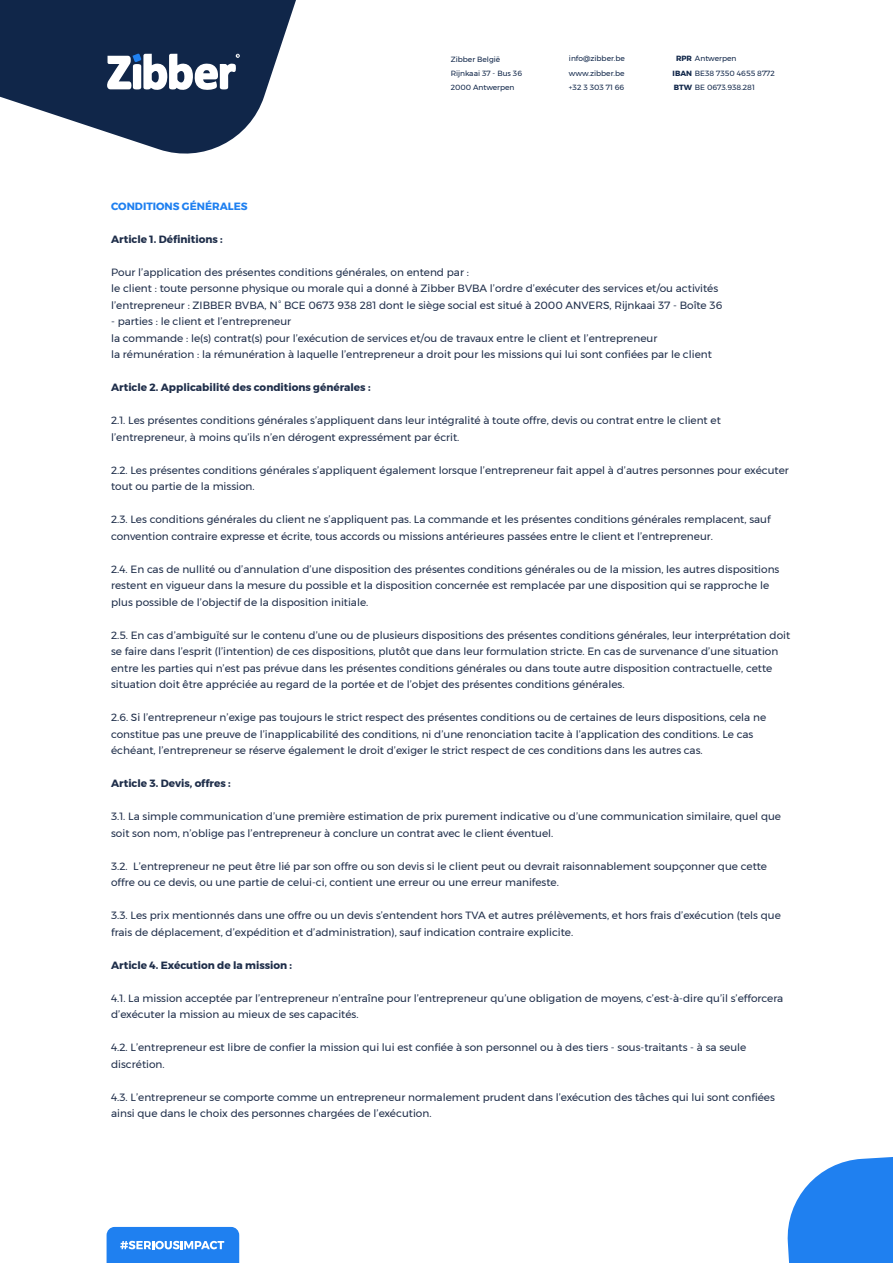
<style>
.page{position:relative;width:893px;height:1263px;background:#fff}
.page>*{position:absolute;margin:0;border:0;box-sizing:border-box;transform-origin:0 0}
.t1{font:10.5px/16.5px "Montserrat";color:#1f2e4a}
.t2{font:700 10.5px "Montserrat";color:#1f2e4a}
.t3{font:700 10.5px "Montserrat";color:#1f80f0}
.t4{font:7.5px "Montserrat";color:#102649}
.s1{font-weight:700}
</style>
<div class="page">
<svg style="left:0;top:0;width:296px;height:154px;fill:#102649"></svg>
<svg style="left:107px;top:53px;width:133px;height:37px"></svg>
<svg style="left:107px;top:1227px;width:132px;height:36px;background:#378df1"></svg>
<svg style="left:787px;top:1157px;width:106px;height:106px;background:#3f92f2"></svg>
<p class="t4" style="left:451px;top:53px;width:51px">Zibber België</p>
<p class="t4" style="left:451px;top:68px;width:73px">Rijnkaai 37 - Bus 36</p>
<p class="t4" style="left:451px;top:82px;width:65px">2000 Antwerpen</p>
<p class="t4" style="left:569px;top:53px;width:58px">info@zibber.be</p>
<p class="t4" style="left:569px;top:67px;width:57px">www.zibber.be</p>
<p class="t4" style="left:569px;top:81px;width:57px">+32 3 303 71 66</p>
<p class="t4" style="left:676px;top:53px;width:62px"><span class="s1">RPR</span> Antwerpen</p>
<p class="t4" style="left:673px;top:67px;width:104px"><span class="s1">IBAN</span> BE38 7350 4655 8772</p>
<p class="t4" style="left:674px;top:81px;width:83px"><span class="s1">BTW</span> BE 0673.938.281</p>
<p class="t3" style="left:111px;top:197px;width:138px">CONDITIONS GÉNÉRALES</p>
<p class="t2" style="left:111px;top:230px;width:113px">Article 1. Définitions :</p>
<p class="t1" style="left:111px;top:264px;width:359px">Pour l’application des présentes conditions générales, on entend par :</p>
<p class="t1" style="left:111px;top:280px;width:609px">le client : toute personne physique ou morale qui a donné à Zibber BVBA l’ordre d’exécuter des services et/ou activités</p>
<p class="t1" style="left:111px;top:297px;width:613px">l’entrepreneur : ZIBBER BVBA, N° BCE 0673 938 281 dont le siège social est situé à 2000 ANVERS, Rijnkaai 37 - Boîte 36</p>
<p class="t1" style="left:111px;top:313px;width:182px">- parties : le client et l’entrepreneur</p>
<p class="t1" style="left:111px;top:330px;width:548px">la commande : le(s) contrat(s) pour l’exécution de services et/ou de travaux entre le client et l’entrepreneur</p>
<p class="t1" style="left:111px;top:346px;width:602px">la rémunération : la rémunération à laquelle l’entrepreneur a droit pour les missions qui lui sont confiées par le client</p>
<p class="t2" style="left:111px;top:379px;width:261px">Article 2. Applicabilité des conditions générales :</p>
<p class="t1" style="left:111px;top:412px;width:611px">2.1. Les présentes conditions générales s’appliquent dans leur intégralité à toute offre, devis ou contrat entre le client et l’entrepreneur, à moins qu’ils n’en dérogent expressément par écrit.</p>
<p class="t1" style="left:111px;top:462px;width:679px">2.2. Les présentes conditions générales s’appliquent également lorsque l’entrepreneur fait appel à d’autres personnes pour exécuter tout ou partie de la mission.</p>
<p class="t1" style="left:111px;top:511px;width:661px">2.3. Les conditions générales du client ne s’appliquent pas. La commande et les présentes conditions générales remplacent, sauf convention contraire expresse et écrite, tous accords ou missions antérieures passées entre le client et l’entrepreneur.</p>
<p class="t1" style="left:111px;top:561px;width:670px">2.4. En cas de nullité ou d’annulation d’une disposition des présentes conditions générales ou de la mission, les autres dispositions restent en vigueur dans la mesure du possible et la disposition concernée est remplacée par une disposition qui se rapproche le plus possible de l’objectif de la disposition initiale.</p>
<p class="t1" style="left:111px;top:627px;width:681px">2.5. En cas d’ambiguïté sur le contenu d’une ou de plusieurs dispositions des présentes conditions générales, leur interprétation doit se faire dans l’esprit (l’intention) de ces dispositions, plutôt que dans leur formulation stricte. En cas de survenance d’une situation entre les parties qui n’est pas prévue dans les présentes conditions générales ou dans toute autre disposition contractuelle, cette situation doit être appréciée au regard de la portée et de l’objet des présentes conditions générales.</p>
<p class="t1" style="left:111px;top:709px;width:657px">2.6. Si l’entrepreneur n’exige pas toujours le strict respect des présentes conditions ou de certaines de leurs dispositions, cela ne constitue pas une preuve de l’inapplicabilité des conditions, ni d’une renonciation tacite à l’application des conditions. Le cas échéant, l’entrepreneur se réserve également le droit d’exiger le strict respect de ces conditions dans les autres cas.</p>
<p class="t2" style="left:111px;top:775px;width:121px">Article 3. Devis, offres :</p>
<p class="t1" style="left:111px;top:808px;width:671px">3.1. La simple communication d’une première estimation de prix purement indicative ou d’une communication similaire, quel que soit son nom, n’oblige pas l’entrepreneur à conclure un contrat avec le client éventuel.</p>
<p class="t1" style="left:111px;top:858px;width:657px">3.2. L’entrepreneur ne peut être lié par son offre ou son devis si le client peut ou devrait raisonnablement soupçonner que cette offre ou ce devis, ou une partie de celui-ci, contient une erreur ou une erreur manifeste.</p>
<p class="t1" style="left:111px;top:907px;width:671px">3.3. Les prix mentionnés dans une offre ou un devis s’entendent hors TVA et autres prélèvements, et hors frais d’exécution (tels que frais de déplacement, d’expédition et d’administration), sauf indication contraire explicite.</p>
<p class="t2" style="left:111px;top:956px;width:183px">Article 4. Exécution de la mission :</p>
<p class="t1" style="left:111px;top:990px;width:674px">4.1. La mission acceptée par l’entrepreneur n’entraîne pour l’entrepreneur qu’une obligation de moyens, c’est-à-dire qu’il s’efforcera d’exécuter la mission au mieux de ses capacités.</p>
<p class="t1" style="left:111px;top:1039px;width:637px">4.2. L’entrepreneur est libre de confier la mission qui lui est confiée à son personnel ou à des tiers - sous-traitants - à sa seule discrétion.</p>
<p class="t1" style="left:111px;top:1089px;width:665px">4.3. L’entrepreneur se comporte comme un entrepreneur normalement prudent dans l’exécution des tâches qui lui sont confiées ainsi que dans le choix des personnes chargées de l’exécution.</p>
</div>
